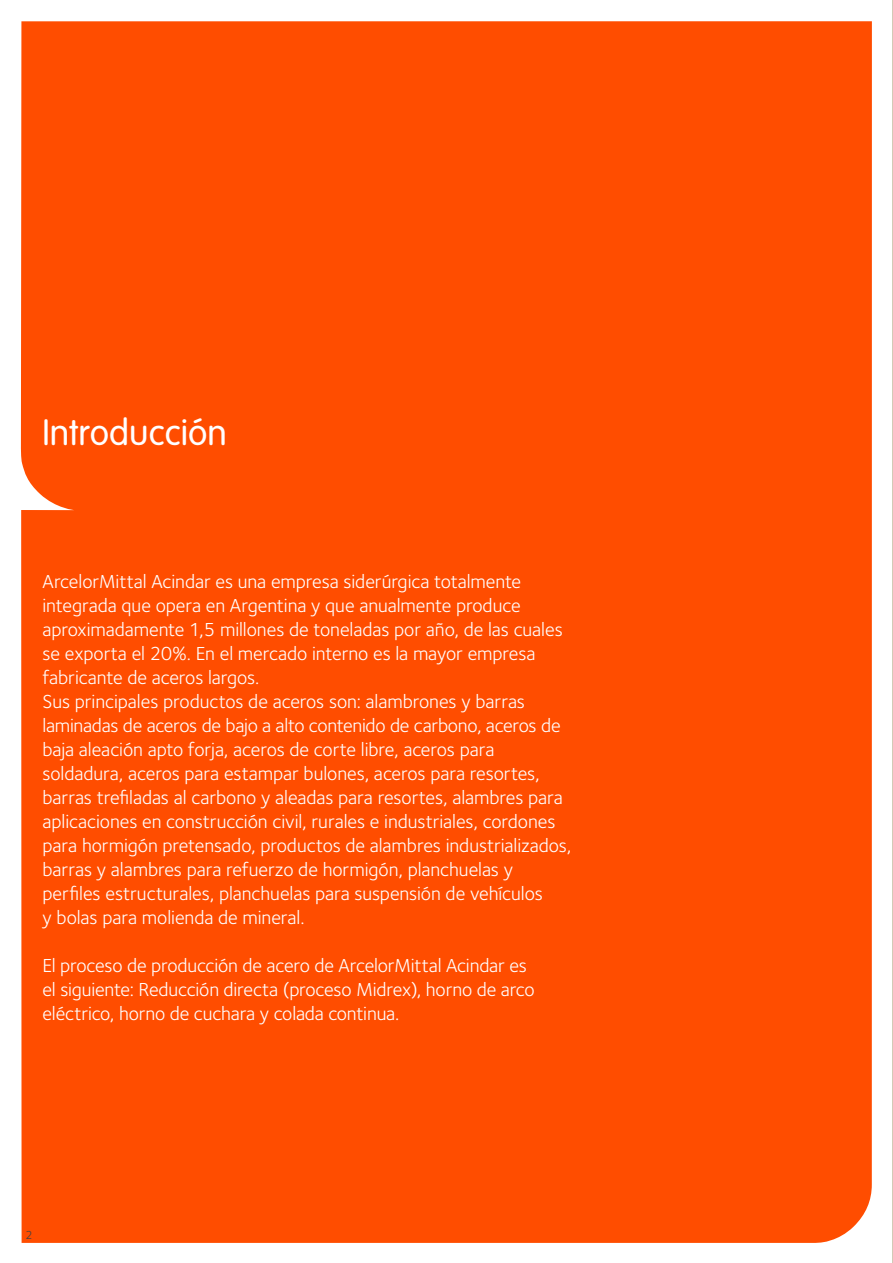
<style>
.page{position:relative;width:893px;height:1263px;background:#fff}
.page>*{position:absolute;margin:0;border:0;box-sizing:border-box;transform-origin:0 0}
.t1{font:300 36px "VAG Rounded Std";color:#fff}
.t2{font:19.5px/24px "Foundry Sterling";letter-spacing:-.005em;color:#fff}
.t3{font:12px "Foundry Sterling";color:#414042}
</style>
<div class="page">
<hr style="left:892px;top:0;width:1px;height:1263px;background:#d3cab7">
<div style="left:21px;top:21px;width:851px;height:1222px;background:#ff4d00"></div>
<p class="t1" style="left:43px;top:412px;width:186px">Introducción</p>
<p class="t2" style="left:43px;top:569px;width:480px">ArcelorMittal Acindar es una empresa siderúrgica totalmente</p>
<p class="t2" style="left:43px;top:593px;width:480px">integrada que opera en Argentina y que anualmente produce</p>
<p class="t2" style="left:43px;top:617px;width:522px">aproximadamente 1,5 millones de toneladas por año, de las cuales se exporta el 20%. En el mercado interno es la mayor empresa</p>
<p class="t2" style="left:43px;top:665px;width:218px">fabricante de aceros largos.</p>
<p class="t2" style="left:43px;top:689px;width:484px">Sus principales productos de aceros son: alambrones y barras</p>
<p class="t2" style="left:43px;top:713px;width:520px">laminadas de aceros de bajo a alto contenido de carbono, aceros de baja aleación apto forja, aceros de corte libre, aceros para</p>
<p class="t2" style="left:43px;top:761px;width:530px">soldadura, aceros para estampar bulones, aceros para resortes, barras trefiladas al carbono y aleadas para resortes, alambres para aplicaciones en construcción civil, rurales e industriales, cordones para hormigón pretensado, productos de alambres industrializados, barras y alambres para refuerzo de hormigón, planchuelas y</p>
<p class="t2" style="left:43px;top:881px;width:502px">perfiles estructurales, planchuelas para suspensión de vehículos</p>
<p class="t2" style="left:43px;top:905px;width:264px">y bolas para molienda de mineral.</p>
<p class="t2" style="left:43px;top:953px;width:486px">El proceso de producción de acero de ArcelorMittal Acindar es</p>
<p class="t2" style="left:43px;top:977px;width:494px">el siguiente: Reducción directa (proceso Midrex), horno de arco</p>
<p class="t2" style="left:43px;top:1001px;width:358px">eléctrico, horno de cuchara y colada continua.</p>
<p class="t3" style="left:25px;top:1228px;width:9px">2</p>
</div>
